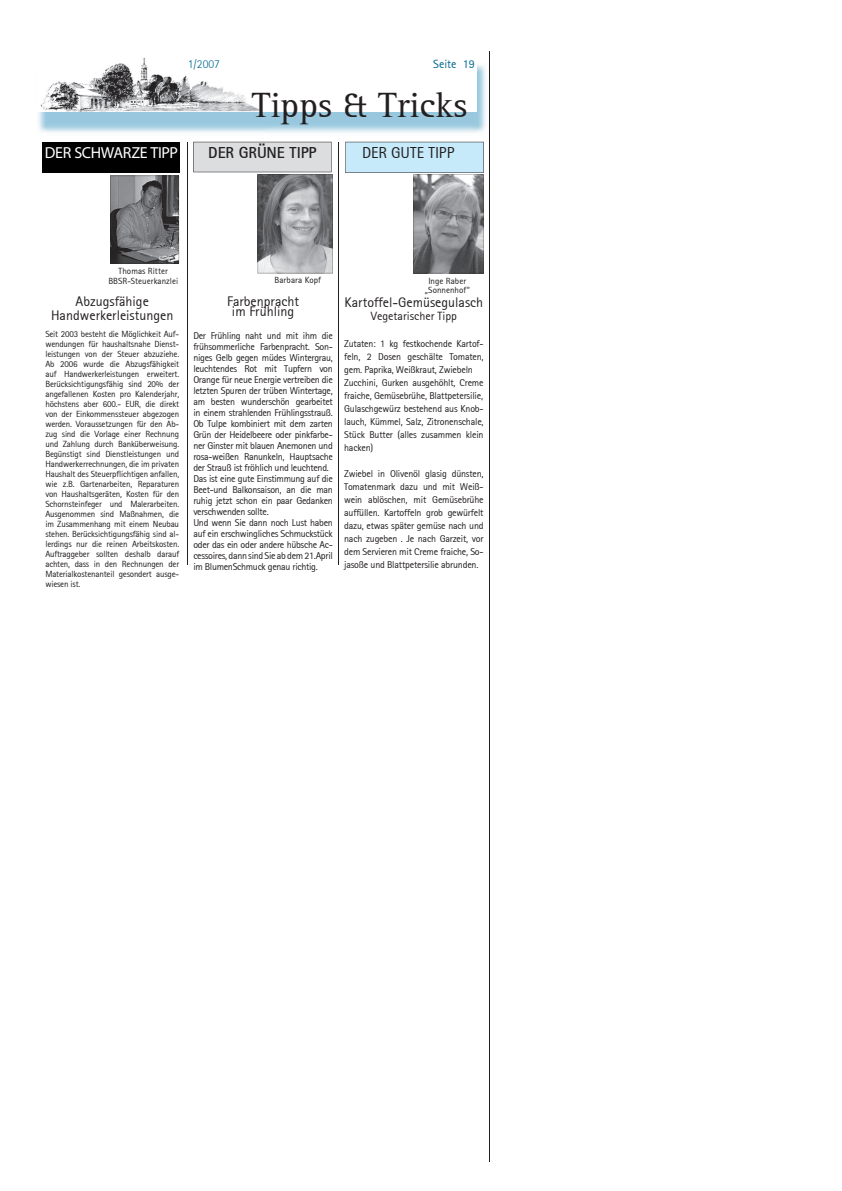
<style>
.page{position:relative;width:842px;height:1191px;background:#fff}
.page>*{position:absolute;margin:0;border:0;box-sizing:border-box;transform-origin:0 0}
.t1{font:36px "Rotis Serif";color:#231f20}
.t2{font:16px "Myriad Pro";letter-spacing:-.025em;color:#fff}
.t3{font:700 16px "Rotis Sans Serif";letter-spacing:-.01em;color:#231f20}
.t4{font:16px "Rotis Sans Serif";letter-spacing:-.005em;color:#231f20}
.t5{font:14px/10px "Rotis Sans Serif";color:#231f20;text-align:center}
.t6{font:12px "Rotis Sans Serif";color:#231f20}
.t7{font:12px "Rotis Sans Serif";color:#006991}
.t8{font:300 12px "Rotis Sans Serif";color:#006991}
.t9{font:10px/11px "Rotis Sans Serif";letter-spacing:-.03em;color:#231f20}
.t10{font:9px/10px "Rotis Sans Serif";letter-spacing:-.005em;color:#231f20;text-align:center}
</style>
<div class="page">
<img style="left:38px;top:64px;width:448px;height:69px">
<div style="left:37px;top:51px;width:439px;height:61px;background:#fff"></div>
<img style="left:40px;top:57px;width:221px;height:55px">
<div style="left:43px;top:142px;width:137px;height:30px;background:#000"></div>
<hr style="left:188px;top:142px;width:1px;height:422px;background:#231f20">
<hr style="left:338px;top:142px;width:1px;height:422px;background:#231f20">
<svg style="left:193px;top:142px;width:140px;height:131px"></svg>
<svg style="left:345px;top:142px;width:139px;height:131px"></svg>
<svg style="left:111px;top:176px;width:68px;height:87px;background:#6e6e71"></svg>
<hr style="left:489px;top:51px;width:1px;height:1110px;background:#231f20">
<p class="t8" style="left:188px;top:57px;width:34px">1/2007</p>
<p class="t7" style="left:433px;top:57px;width:43px">Seite 19</p>
<h1 class="t1" style="left:252px;top:84px;width:217px">Tipps &amp; Tricks</h1>
<h2 class="t2" style="left:45px;top:144px;width:135px">DER SCHWARZE TIPP</h2>
<h2 class="t3" style="left:208px;top:143px;width:110px">DER GRÜNE TIPP</h2>
<h2 class="t4" style="left:362px;top:143px;width:94px">DER GUTE TIPP</h2>
<p class="t10" style="left:108px;top:266px;width:71px;line-height:9.5px">Thomas Ritter<br>BBSR-Steuerkanzlei</p>
<p class="t10" style="left:274px;top:275px;width:48px">Barbara Kopf</p>
<h3 class="t5" style="left:227px;top:296px;width:74px">Farbenpracht im Frühling</h3>
<p class="t9" style="left:193px;top:330px;width:141px">Der Frühling naht und mit ihm die frühsommerliche Farbenpracht. Son&shy;niges Gelb gegen müdes Wintergrau, leuchtendes Rot mit Tupfern von Orange für neue Energie vertreiben die letzten Spuren der trüben Wintertage, am besten wunderschön gearbeitet in einem strahlenden Frühlingsstrauß.<br>Ob Tulpe kombiniert mit dem zarten Grün der Heidelbeere oder pinkfarbe&shy;ner Ginster mit blauen Anemonen und rosa-weißen Ranunkeln, Hauptsache der Strauß ist fröhlich und leuchtend.<br>Das ist eine gute Einstimmung auf die Beet-und Balkonsaison, an die man ruhig jetzt schon ein paar Gedanken verschwenden sollte.<br>Und wenn Sie dann noch Lust haben auf ein erschwingliches Schmuckstück oder das ein oder andere hübsche Ac&shy;cessoires, dann sind Sie ab dem 21.April im BlumenSchmuck genau richtig.</p>
<h3 class="t5" style="left:51px;top:294px;width:124px;line-height:14px">Abzugsfähige<br>Handwerkerleistungen</h3>
<p class="t10" style="left:45px;top:329px;width:135px;text-align:justify">Seit 2003 besteht die Möglichkeit Auf&shy;wendungen für haushaltsnahe Dienst&shy;leistungen von der Steuer abzuziehe.<br>Ab 2006 wurde die Abzugsfähigkeit auf Handwerkerleistungen erweitert.<br>Berücksichtigungsfähig sind 20% der angefallenen Kosten pro Kalenderjahr, höchstens aber 600.- EUR, die direkt von der Einkommenssteuer abgezogen werden. Voraussetzungen für den Ab&shy;zug sind die Vorlage einer Rechnung und Zahlung durch Banküberweisung.<br>Begünstigt sind Dienstleistungen und Handwerkerrechnungen, die im privaten Haushalt des Steuerpflichtigen anfallen, wie z.B. Gartenarbeiten, Reparaturen von Haushaltsgeräten, Kosten für den Schornsteinfeger und Malerarbeiten.<br>Ausgenommen sind Maßnahmen, die im Zusammenhang mit einem Neubau stehen. Berücksichtigungsfähig sind al&shy;lerdings nur die reinen Arbeitskosten.<br>Auftraggeber sollten deshalb darauf achten, dass in den Rechnungen der Materialkostenanteil gesondert ausge&shy;wiesen ist.</p>
<p class="t10" style="left:425px;top:276px;width:47px;line-height:9.5px">Inge Raber „Sonnenhof“</p>
<h3 class="t5" style="left:345px;top:297px;width:140px">Kartoffel-Gemüsegulasch</h3>
<p class="t6" style="left:371px;top:309px;width:87px">Vegetarischer Tipp</p>
<p class="t9" style="left:344px;top:337px;width:141px;line-height:13px">Zutaten: 1 kg festkochende Kartof&shy;feln, 2 Dosen geschälte Tomaten, gem. Paprika, Weißkraut, Zwiebeln Zucchini, Gurken ausgehöhlt, Creme fraiche, Gemüsebrühe, Blattpetersilie, Gulaschgewürz bestehend aus Knob&shy;lauch, Kümmel, Salz, Zitronenschale, Stück Butter (alles zusammen klein hacken)</p>
<p class="t9" style="left:344px;top:467px;width:141px;line-height:13px;text-align:justify">Zwiebel in Olivenöl glasig dünsten, Tomatenmark dazu und mit Weiß&shy;wein ablöschen, mit Gemüsebrühe auffüllen. Kartoffeln grob gewürfelt dazu, etwas später gemüse nach und nach zugeben . Je nach Garzeit, vor dem Servieren mit Creme fraiche, So&shy;jasoße und Blattpetersilie abrunden.</p>
</div>
